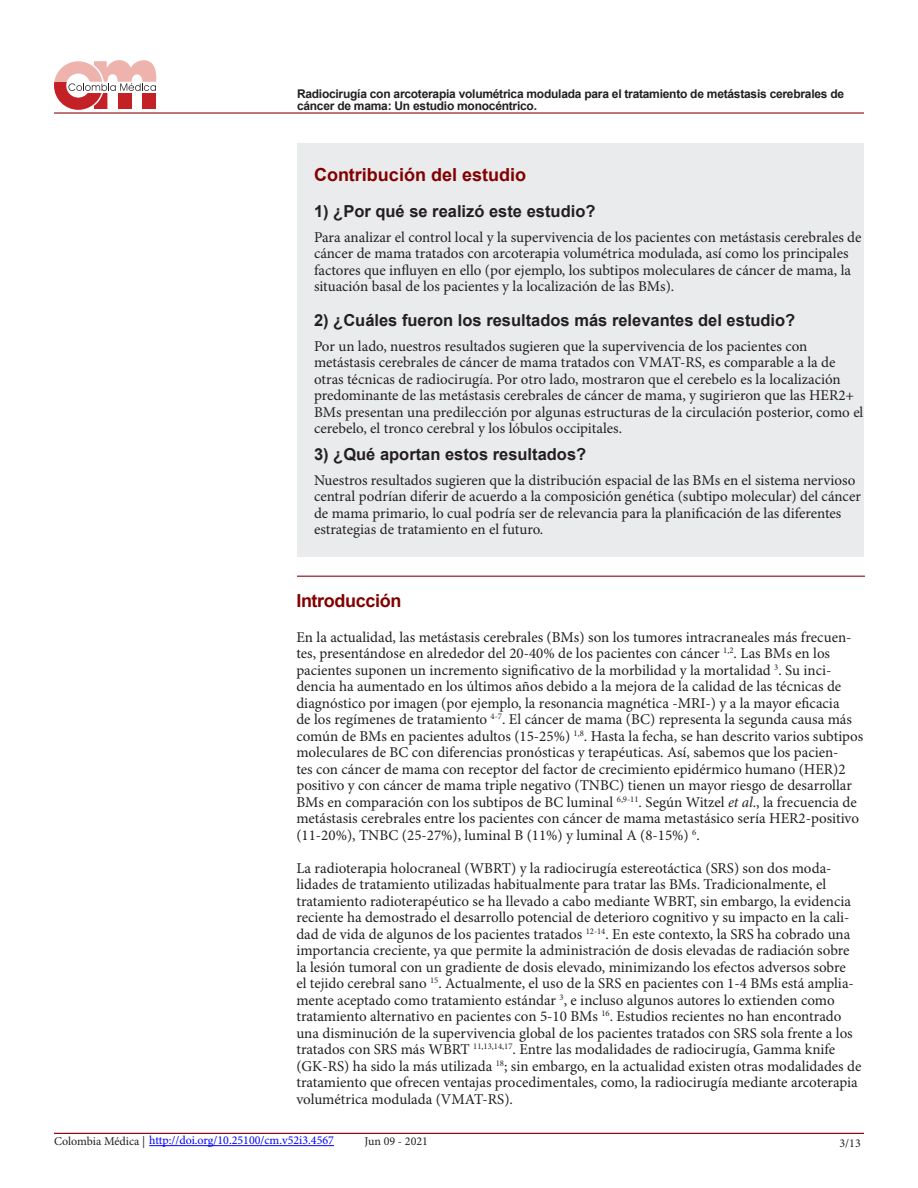
<style>
.page{position:relative;width:918px;height:1188px;background:#fff}
.page>*{position:absolute;margin:0;border:0;box-sizing:border-box;transform-origin:0 0}
.t1{font:700 18px "Arial";color:#820000}
.t2{font:700 18px "Arial";letter-spacing:-.02em;color:#820000}
.t3{font:700 16.5px "Arial";color:#231f20}
.t4{font:15px/16.5px "Minion Pro";color:#231f20}
.t5{font:700 12px/12px "Arial";letter-spacing:-.02em;color:#231f20}
.t6{font:12px "Minion Pro";color:#00f}
.t7{font:12px "Minion Pro";color:#231f20}
.s1{font-style:italic}
.s2{color:#231f20}
</style>
<div class="page">
<hr style="left:54px;top:112px;width:810px;height:2px;background:#8b0d10">
<svg style="left:54px;top:60px;width:102px;height:50px"></svg>
<hr style="left:149px;top:1145px;width:185px;height:1px;background:#00f">
<hr style="left:54px;top:1133px;width:810px;height:1px;background:#8b0d10">
<div style="left:297px;top:143px;width:567px;height:414px;background:#eaebec"></div>
<hr style="left:297px;top:576px;width:568px;height:1px;background:#8b0d10">
<p class="t5" style="left:297px;top:88px;width:549px">Radiocirugía con arcoterapia volumétrica modulada para el tratamiento de metástasis cerebrales de cáncer de mama: Un estudio monocéntrico.</p>
<p class="t1" style="left:314px;top:162px;width:214px">Contribución del estudio</p>
<p class="t3" style="left:314px;top:199px;width:283px">1) ¿Por qué se realizó este estudio?</p>
<p class="t4" style="left:314px;top:229px;width:549px">Para analizar el control local y la supervivencia de los pacientes con metástasis cerebrales de cáncer de mama tratados con arcoterapia volumétrica modulada, así como los principales factores que influyen en ello (por ejemplo, los subtipos moleculares de cáncer de mama, la situación basal de los pacientes y la localización de las BMs).</p>
<p class="t3" style="left:314px;top:308px;width:483px">2) ¿Cuáles fueron los resultados más relevantes del estudio?</p>
<p class="t4" style="left:314px;top:338px;width:551px">Por un lado, nuestros resultados sugieren que la supervivencia de los pacientes con metástasis cerebrales de cáncer de mama tratados con VMAT-RS, es comparable a la de otras técnicas de radiocirugía. Por otro lado, mostraron que el cerebelo es la localización predominante de las metástasis cerebrales de cáncer de mama, y sugirieron que las HER2+ BMs presentan una predilección por algunas estructuras de la circulación posterior, como el cerebelo, el tronco cerebral y los lóbulos occipitales.</p>
<p class="t3" style="left:314px;top:442px;width:274px">3) ¿Qué aportan estos resultados?</p>
<p class="t4" style="left:314px;top:472px;width:548px">Nuestros resultados sugieren que la distribución espacial de las BMs en el sistema nervioso central podrían diferir de acuerdo a la composición genética (subtipo molecular) del cáncer de mama primario, lo cual podría ser de relevancia para la planificación de las diferentes estrategias de tratamiento en el futuro.</p>
<p class="t2" style="left:296px;top:588px;width:107px">Introducción</p>
<p class="t4" style="left:296px;top:629px;width:569px">En la actualidad, las metástasis cerebrales (BMs) son los tumores intracraneales más frecuen&shy;tes, presentándose en alrededor del 20-40% de los pacientes con cáncer <sup>1,2</sup>. Las BMs en los pacientes suponen un incremento significativo de la morbilidad y la mortalidad <sup>3</sup>. Su inci&shy;dencia ha aumentado en los últimos años debido a la mejora de la calidad de las técnicas de diagnóstico por imagen (por ejemplo, la resonancia magnética -MRI-) y a la mayor eficacia<br>de los regímenes de tratamiento <sup>4-7</sup>. El cáncer de mama (BC) representa la segunda causa más común de BMs en pacientes adultos (15-25%) <sup>1,8</sup>. Hasta la fecha, se han descrito varios subtipos moleculares de BC con diferencias pronósticas y terapéuticas. Así, sabemos que los pacien-<br>tes con cáncer de mama con receptor del factor de crecimiento epidérmico humano (HER)2 positivo y con cáncer de mama triple negativo (TNBC) tienen un mayor riesgo de desarrollar BMs en comparación con los subtipos de BC luminal <sup>6,9-11</sup>. Según Witzel <span class="s1">et al</span>., la frecuencia de metástasis cerebrales entre los pacientes con cáncer de mama metastásico sería HER2-positivo (11-20%), TNBC (25-27%), luminal B (11%) y luminal A (8-15%) <sup>6</sup>.</p>
<p class="t4" style="left:296px;top:860px;width:567px">La radioterapia holocraneal (WBRT) y la radiocirugía estereotáctica (SRS) son dos moda&shy;lidades de tratamiento utilizadas habitualmente para tratar las BMs. Tradicionalmente, el tratamiento radioterapéutico se ha llevado a cabo mediante WBRT, sin embargo, la evidencia reciente ha demostrado el desarrollo potencial de deterioro cognitivo y su impacto en la cali&shy;dad de vida de algunos de los pacientes tratados <sup>12-14</sup>. En este contexto, la SRS ha cobrado una importancia creciente, ya que permite la administración de dosis elevadas de radiación sobre la lesión tumoral con un gradiente de dosis elevado, minimizando los efectos adversos sobre<br>el tejido cerebral sano <sup>15</sup>. Actualmente, el uso de la SRS en pacientes con 1-4 BMs está amplia&shy;mente aceptado como tratamiento estándar <sup>3</sup>, e incluso algunos autores lo extienden como tratamiento alternativo en pacientes con 5-10 BMs <sup>16</sup>. Estudios recientes no han encontrado una disminución de la supervivencia global de los pacientes tratados con SRS sola frente a los tratados con SRS más WBRT <sup>11,13,14,17</sup>. Entre las modalidades de radiocirugía, Gamma knife (GK-RS) ha sido la más utilizada <sup>18</sup>; sin embargo, en la actualidad existen otras modalidades de tratamiento que ofrecen ventajas procedimentales, como, la radiocirugía mediante arcoterapia volumétrica modulada (VMAT-RS).</p>
<p class="t6" style="left:54px;top:1133px;width:282px"><span class="s2">Colombia Médica |</span> http://doi.org/10.25100/cm.v52i3.4567</p>
<p class="t7" style="left:364px;top:1134px;width:65px">Jun 09 - 2021</p>
<p class="t7" style="left:840px;top:1136px;width:23px">3/13</p>
</div>
